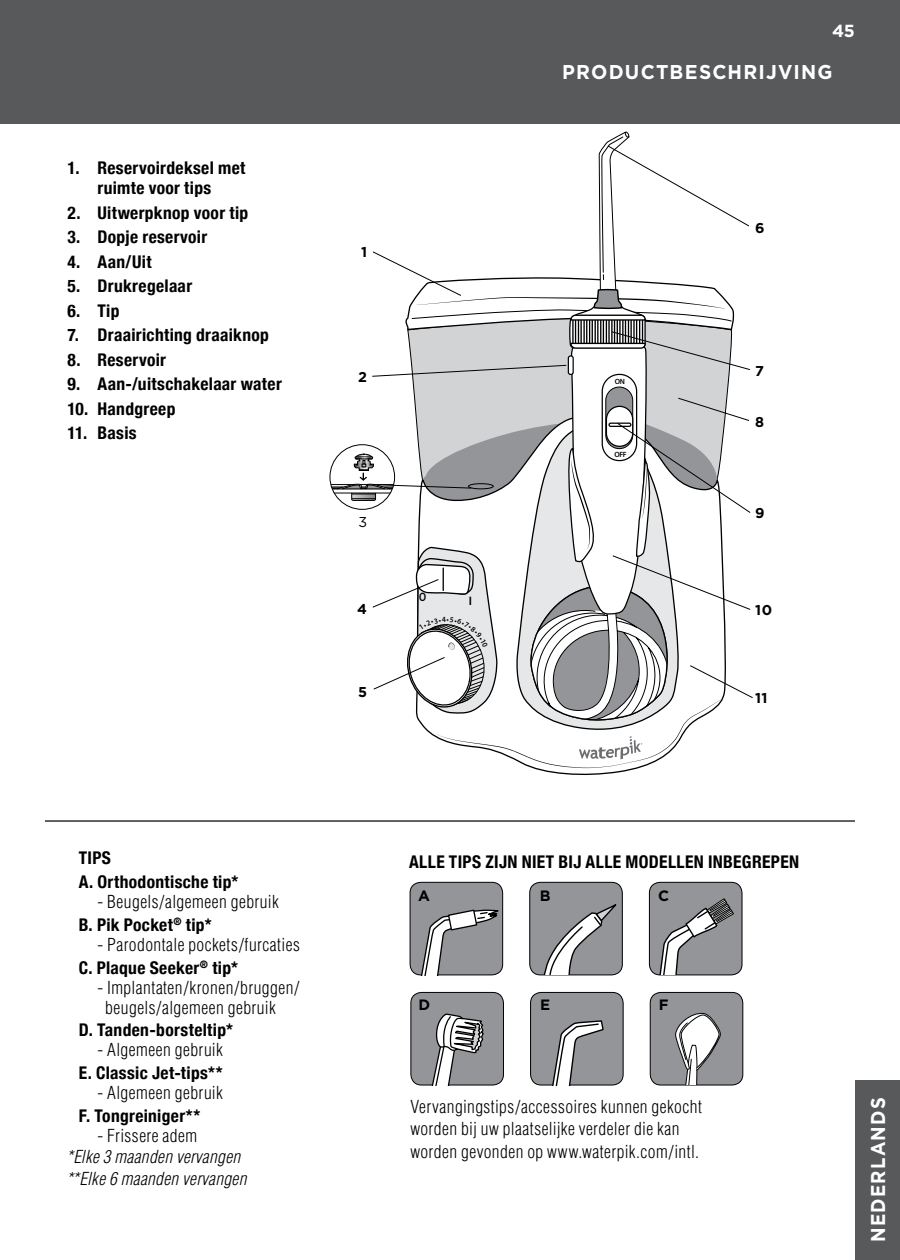
<style>
.page{position:relative;width:900px;height:1260px;background:#fff}
.page>*{position:absolute;margin:0;border:0;box-sizing:border-box;transform-origin:0 0}
.t1{font:700 20px "Gotham";letter-spacing:.065em;color:#fff;scale:.96 1}
.t2{font:700 20px "Gotham";letter-spacing:.065em;color:#fff;scale:.92 1}
.t3{font:700 condensed 17.5px/24.5px "Helvetica Neue";letter-spacing:.02em;color:#000}
.t4{font:300 condensed 17.5px/22.8px "Helvetica";letter-spacing:.025em;color:#000}
.t5{font:italic 300 condensed 17.5px/22px "Helvetica";letter-spacing:.02em;color:#000}
.t6{font:700 17.5px "Gotham";color:#fff}
.t7{font:700 15px "Gotham";color:#000}
.t8{font:700 14.25px "Gotham";color:#000}
.t9{font:14.25px "Gotham";color:#000}
.t10{font:600 12.25px "Myriad Pro";color:#000;scale:.81 1}
.t11{font:600 12.25px "Myriad Pro";color:#000}
.t12{font:600 7.5px "Myriad Pro";color:#000}
</style>
<div class="page">
<div style="left:0;top:0;width:900px;height:124px;background:#58595b"></div>
<div style="left:855px;top:1080px;width:45px;height:180px;background:#58595b"></div>
<div style="left:410px;top:882px;width:93px;height:93px;background:#939598;border-radius:11px"></div>
<div style="left:410px;top:882px;width:93px;height:93px;border:1px solid #000;border-radius:11px"></div>
<div style="left:530px;top:882px;width:92px;height:93px;background:#939598;border-radius:11px"></div>
<div style="left:529px;top:882px;width:94px;height:93px;border:1px solid #000;border-radius:11px"></div>
<div style="left:649px;top:882px;width:93px;height:93px;background:#939598;border-radius:11px"></div>
<div style="left:649px;top:882px;width:93px;height:93px;border:1px solid #000;border-radius:11px"></div>
<div style="left:411px;top:992px;width:92px;height:93px;background:#939598;border-radius:11px"></div>
<div style="left:411px;top:992px;width:93px;height:93px;border:1px solid #000;border-radius:11px"></div>
<div style="left:531px;top:992px;width:92px;height:93px;background:#939598;border-radius:11px"></div>
<div style="left:530px;top:992px;width:93px;height:93px;border:1px solid #000;border-radius:11px"></div>
<div style="left:650px;top:992px;width:93px;height:93px;background:#939598;border-radius:11px"></div>
<div style="left:650px;top:992px;width:93px;height:93px;border:1px solid #000;border-radius:11px"></div>
<svg style="left:415px;top:909px;width:84px;height:66px"></svg>
<svg style="left:536px;top:904px;width:81px;height:71px"></svg>
<svg style="left:658px;top:898px;width:76px;height:76px"></svg>
<svg style="left:410px;top:1012px;width:75px;height:73px"></svg>
<svg style="left:550px;top:1021px;width:53px;height:64px"></svg>
<svg style="left:673px;top:1012px;width:48px;height:73px"></svg>
<hr style="left:45px;top:820px;width:810px;height:2px;background:#58595b">
<svg style="left:330px;top:132px;width:423px;height:636px"></svg>
<p class="t3" style="left:68px;top:157px;width:179px;line-height:20px;text-align:center">1. Reservoirdeksel met ruimte voor tips</p>
<p class="t3" style="left:68px;top:199px;width:182px">2. Uitwerpknop voor tip</p>
<p class="t3" style="left:68px;top:224px;width:141px">3. Dopje reservoir</p>
<p class="t3" style="left:68px;top:248px;width:86px">4. Aan/Uit</p>
<p class="t3" style="left:68px;top:273px;width:126px">5. Drukregelaar</p>
<p class="t3" style="left:68px;top:297px;width:53px">6. Tip</p>
<p class="t3" style="left:68px;top:322px;width:203px">7. Draairichting draaiknop</p>
<p class="t3" style="left:68px;top:346px;width:100px">8. Reservoir</p>
<p class="t3" style="left:68px;top:371px;width:216px">9. Aan-/uitschakelaar water</p>
<p class="t3" style="left:68px;top:395px;width:109px">10. Handgreep</p>
<p class="t3" style="left:68px;top:420px;width:71px">11. Basis</p>
<p class="t8" style="left:361px;top:242px;width:8px">1</p>
<p class="t8" style="left:358px;top:368px;width:10px">2</p>
<p class="t9" style="left:358px;top:512px;width:10px">3</p>
<p class="t8" style="left:357px;top:599px;width:11px">4</p>
<p class="t8" style="left:358px;top:682px;width:10px">5</p>
<p class="t10" style="left:419px;top:589px;width:10px">O</p>
<p class="t11" style="left:469px;top:593px;width:5px">I</p>
<p class="t6" style="left:832px;top:19px;width:24px">45</p>
<p class="t1" style="left:562px;top:59px;width:283px">PRODUCTBESCHRIJVING</p>
<p class="t8" style="left:755px;top:219px;width:11px">6</p>
<p class="t12" style="left:615px;top:377px;width:12px">ON</p>
<p class="t12" style="left:615px;top:450px;width:14px">OFF</p>
<p class="t8" style="left:755px;top:362px;width:10px">7</p>
<p class="t8" style="left:755px;top:412px;width:10px">8</p>
<p class="t8" style="left:755px;top:504px;width:11px">9</p>
<p class="t8" style="left:755px;top:600px;width:18px">10</p>
<p class="t8" style="left:755px;top:689px;width:14px">11</p>
<p class="t3" style="left:79px;top:844px;width:161px">TIPS<br>A. Orthodontische tip*</p>
<p class="t4" style="left:98px;top:890px;width:183px">- Beugels/algemeen gebruik</p>
<p class="t3" style="left:79px;top:911px;width:134px">B. Pik Pocket<sup>®</sup> tip*</p>
<p class="t4" style="left:97px;top:933px;width:204px">- Parodontale pockets/furcaties</p>
<p class="t3" style="left:79px;top:954px;width:161px">C. Plaque Seeker<sup>®</sup> tip*</p>
<p class="t4" style="left:105px;top:977px;width:196px;line-height:20px;text-indent:-8px">- Implantaten/kronen/bruggen/ beugels/algemeen gebruik</p>
<p class="t3" style="left:79px;top:1017px;width:156px">D. Tanden-borsteltip*</p>
<p class="t4" style="left:98px;top:1039px;width:127px">- Algemeen gebruik</p>
<p class="t3" style="left:79px;top:1059px;width:145px">E. Classic Jet-tips**</p>
<p class="t4" style="left:98px;top:1081px;width:127px">- Algemeen gebruik</p>
<p class="t3" style="left:79px;top:1102px;width:123px">F. Tongreiniger**</p>
<p class="t4" style="left:98px;top:1124px;width:101px">- Frissere adem</p>
<p class="t5" style="left:66px;top:1146px;width:182px">*Elke 3 maanden vervangen **Elke 6 maanden vervangen</p>
<p class="t3" style="left:409px;top:849px;width:392px">ALLE TIPS ZIJN NIET BIJ ALLE MODELLEN INBEGREPEN</p>
<p class="t7" style="left:418px;top:886px;width:13px">A</p>
<p class="t7" style="left:658px;top:886px;width:13px">C</p>
<p class="t7" style="left:540px;top:886px;width:12px">B</p>
<p class="t7" style="left:418px;top:994px;width:13px">D</p>
<p class="t7" style="left:540px;top:994px;width:12px">E</p>
<p class="t7" style="left:659px;top:994px;width:11px">F</p>
<p class="t4" style="left:410px;top:1095px;width:293px">Vervangingstips/accessoires kunnen gekocht worden bij uw plaatselijke verdeler die kan worden gevonden op www.waterpik.com/intl.</p>
<p class="t2" style="left:865px;top:1242px;width:159px;rotate:-90deg">NEDERLANDS</p>
</div>
